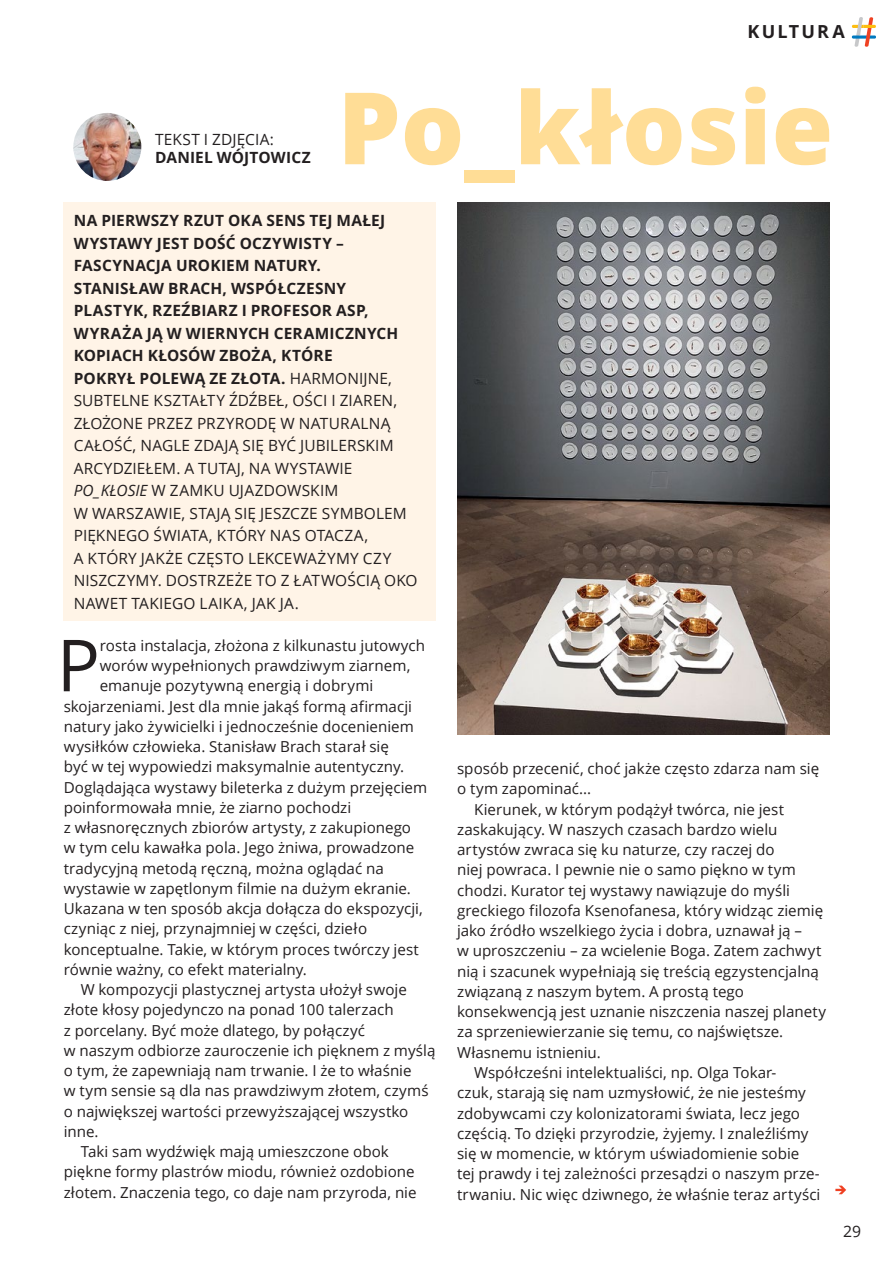
<style>
.page{position:relative;width:893px;height:1263px;background:#fff}
.page>*{position:absolute;margin:0;border:0;box-sizing:border-box;transform-origin:0 0}
.t1{font:800 100.05px "Open Sans";color:#ffdd96}
.t2{font:71.85px "Open Sans";color:#231f20}
.t3{font:700 18px "Open Sans";letter-spacing:.125em;color:#231f20}
.t4{font:15.75px "Open Sans";color:#231f20}
.Lead{font:15.45px/22.5px "Open Sans";letter-spacing:.01em;color:#231f20}
.t5{font:700 15.45px "Open Sans";letter-spacing:.01em;color:#231f20}
.t6{font:15.15px "Open Sans";color:#231f20}
.s1{font-weight:700}
.s2{font-style:italic}
</style>
<div class="page">
<div style="left:64px;top:202px;width:372px;height:419px;background:#fff4e7"></div>
<svg style="left:835px;top:1185px;width:11px;height:9px"></svg>
<img style="left:73px;top:113px;width:68px;height:68px;border-radius:34px">
<img style="left:457px;top:202px;width:372px;height:532px">
<svg style="left:852px;top:17px;width:24px;height:30px"></svg>
<p class="Lead" style="left:155px;top:128px;width:121px">TEKST I ZDJĘCIA:</p>
<p class="t5" style="left:155px;top:147px;width:157px">DANIEL WÓJTOWICZ</p>
<p class="t3" style="left:747px;top:19px;width:99px">KULTURA</p>
<h1 class="t1" style="left:338px;top:52px;width:497px">Po_kłosie</h1>
<p class="Lead" style="left:74px;top:209px;width:345px"><span class="s1">NA PIERWSZY RZUT OKA SENS TEJ MAŁEJ WYSTAWY JEST DOŚĆ OCZYWISTY – FASCYNACJA UROKIEM NATURY.<br>STANISŁAW BRACH, WSPÓŁCZESNY PLASTYK, RZEŹBIARZ I PROFESOR ASP, WYRAŻA JĄ W WIERNYCH CERAMICZNYCH KOPIACH KŁOSÓW ZBOŻA, KTÓRE<br>POKRYŁ POLEWĄ ZE ZŁOTA.</span> HARMONIJNE, SUBTELNE KSZTAŁTY ŹDŹBEŁ, OŚCI I ZIAREN, ZŁOŻONE PRZEZ PRZYRODĘ W NATURALNĄ CAŁOŚĆ, NAGLE ZDAJĄ SIĘ BYĆ JUBILERSKIM ARCYDZIEŁEM. A TUTAJ, NA WYSTAWIE <span class="s2">PO_KŁOSIE</span> W ZAMKU UJAZDOWSKIM<br>W WARSZAWIE, STAJĄ SIĘ JESZCZE SYMBOLEM PIĘKNEGO ŚWIATA, KTÓRY NAS OTACZA,<br>A KTÓRY JAKŻE CZĘSTO LEKCEWAŻYMY CZY NISZCZYMY. DOSTRZEŻE TO Z ŁATWOŚCIĄ OKO NAWET TAKIEGO LAIKA, JAK JA.</p>
<h2 class="t2" style="left:57px;top:616px;width:45px">P</h2>
<p class="t6" style="left:100px;top:635px;width:327px">rosta instalacja, złożona z kilkunastu jutowych</p>
<p class="t6" style="left:100px;top:655px;width:312px">worów wypełnionych prawdziwym ziarnem,</p>
<p class="t6" style="left:100px;top:675px;width:275px">emanuje pozytywną energią i dobrymi</p>
<p class="t6" style="left:64px;top:696px;width:350px">skojarzeniami. Jest dla mnie jakąś formą afirmacji</p>
<p class="t6" style="left:64px;top:716px;width:351px">natury jako żywicielki i jednocześnie docenieniem</p>
<p class="t6" style="left:64px;top:736px;width:327px">wysiłków człowieka. Stanisław Brach starał się</p>
<p class="t6" style="left:64px;top:756px;width:342px">być w tej wypowiedzi maksymalnie autentyczny.</p>
<p class="t6" style="left:64px;top:777px;width:365px">Doglądająca wystawy bileterka z dużym przejęciem</p>
<p class="t6" style="left:64px;top:797px;width:289px">poinformowała mnie, że ziarno pochodzi</p>
<p class="t6" style="left:64px;top:817px;width:349px">z własnoręcznych zbiorów artysty, z zakupionego</p>
<p class="t6" style="left:64px;top:837px;width:352px">w tym celu kawałka pola. Jego żniwa, prowadzone</p>
<p class="t6" style="left:64px;top:858px;width:321px">tradycyjną metodą ręczną, można oglądać na</p>
<p class="t6" style="left:64px;top:878px;width:349px">wystawie w zapętlonym filmie na dużym ekranie.</p>
<p class="t6" style="left:64px;top:898px;width:361px">Ukazana w ten sposób akcja dołącza do ekspozycji,</p>
<p class="t6" style="left:64px;top:918px;width:305px">czyniąc z niej, przynajmniej w części, dzieło</p>
<p class="t6" style="left:64px;top:939px;width:357px">konceptualne. Takie, w którym proces twórczy jest</p>
<p class="t6" style="left:64px;top:959px;width:245px">równie ważny, co efekt materialny.</p>
<p class="t6" style="left:81px;top:979px;width:328px">W kompozycji plastycznej artysta ułożył swoje</p>
<p class="t6" style="left:64px;top:999px;width:331px">złote kłosy pojedynczo na ponad 100 talerzach</p>
<p class="t6" style="left:64px;top:1020px;width:303px">z porcelany. Być może dlatego, by połączyć</p>
<p class="t6" style="left:64px;top:1040px;width:373px">w naszym odbiorze zauroczenie ich pięknem z myślą</p>
<p class="t6" style="left:64px;top:1060px;width:349px">o tym, że zapewniają nam trwanie. I że to właśnie</p>
<p class="t6" style="left:64px;top:1080px;width:366px">w tym sensie są dla nas prawdziwym złotem, czymś</p>
<p class="t6" style="left:64px;top:1101px;width:346px">o największej wartości przewyższającej wszystko</p>
<p class="t6" style="left:64px;top:1121px;width:36px">inne.</p>
<p class="t6" style="left:81px;top:1141px;width:310px">Taki sam wydźwięk mają umieszczone obok</p>
<p class="t6" style="left:64px;top:1161px;width:352px">piękne formy plastrów miodu, również ozdobione</p>
<p class="t6" style="left:64px;top:1182px;width:354px">złotem. Znaczenia tego, co daje nam przyroda, nie</p>
<p class="t6" style="left:457px;top:758px;width:364px">sposób przecenić, choć jakże często zdarza nam się</p>
<p class="t6" style="left:457px;top:778px;width:136px">o tym zapominać...</p>
<p class="t6" style="left:474px;top:799px;width:311px">Kierunek, w którym podążył twórca, nie jest</p>
<p class="t6" style="left:457px;top:819px;width:322px">zaskakujący. W naszych czasach bardzo wielu</p>
<p class="t6" style="left:457px;top:839px;width:319px">artystów zwraca się ku naturze, czy raczej do</p>
<p class="t6" style="left:457px;top:859px;width:340px">niej powraca. I pewnie nie o samo piękno w tym</p>
<p class="t6" style="left:457px;top:880px;width:334px">chodzi. Kurator tej wystawy nawiązuje do myśli</p>
<p class="t6" style="left:457px;top:900px;width:368px">greckiego filozofa Ksenofanesa, który widząc ziemię</p>
<p class="t6" style="left:457px;top:920px;width:346px">jako źródło wszelkiego życia i dobra, uznawał ją –</p>
<p class="t6" style="left:457px;top:940px;width:366px">w uproszczeniu – za wcielenie Boga. Zatem zachwyt</p>
<p class="t6" style="left:457px;top:961px;width:363px">nią i szacunek wypełniają się treścią egzystencjalną</p>
<p class="t6" style="left:457px;top:981px;width:288px">związaną z naszym bytem. A prostą tego</p>
<p class="t6" style="left:457px;top:1001px;width:370px">konsekwencją jest uznanie niszczenia naszej planety</p>
<p class="t6" style="left:457px;top:1021px;width:327px">za sprzeniewierzanie się temu, co najświętsze.</p>
<p class="t6" style="left:457px;top:1042px;width:145px">Własnemu istnieniu.</p>
<p class="t6" style="left:474px;top:1062px;width:304px">Współcześni intelektualiści, np. Olga Tokar-</p>
<p class="t6" style="left:457px;top:1082px;width:350px">czuk, starają się nam uzmysłowić, że nie jesteśmy</p>
<p class="t6" style="left:457px;top:1102px;width:344px">zdobywcami czy kolonizatorami świata, lecz jego</p>
<p class="t6" style="left:457px;top:1123px;width:353px">częścią. To dzięki przyrodzie, żyjemy. I znaleźliśmy</p>
<p class="t6" style="left:457px;top:1143px;width:344px">się w momencie, w którym uświadomienie sobie</p>
<p class="t6" style="left:457px;top:1163px;width:364px">tej prawdy i tej zależności przesądzi o naszym prze-</p>
<p class="t6" style="left:457px;top:1183px;width:365px">trwaniu. Nic więc dziwnego, że właśnie teraz artyści</p>
<p class="t4" style="left:843px;top:1220px;width:20px">29</p>
</div>
